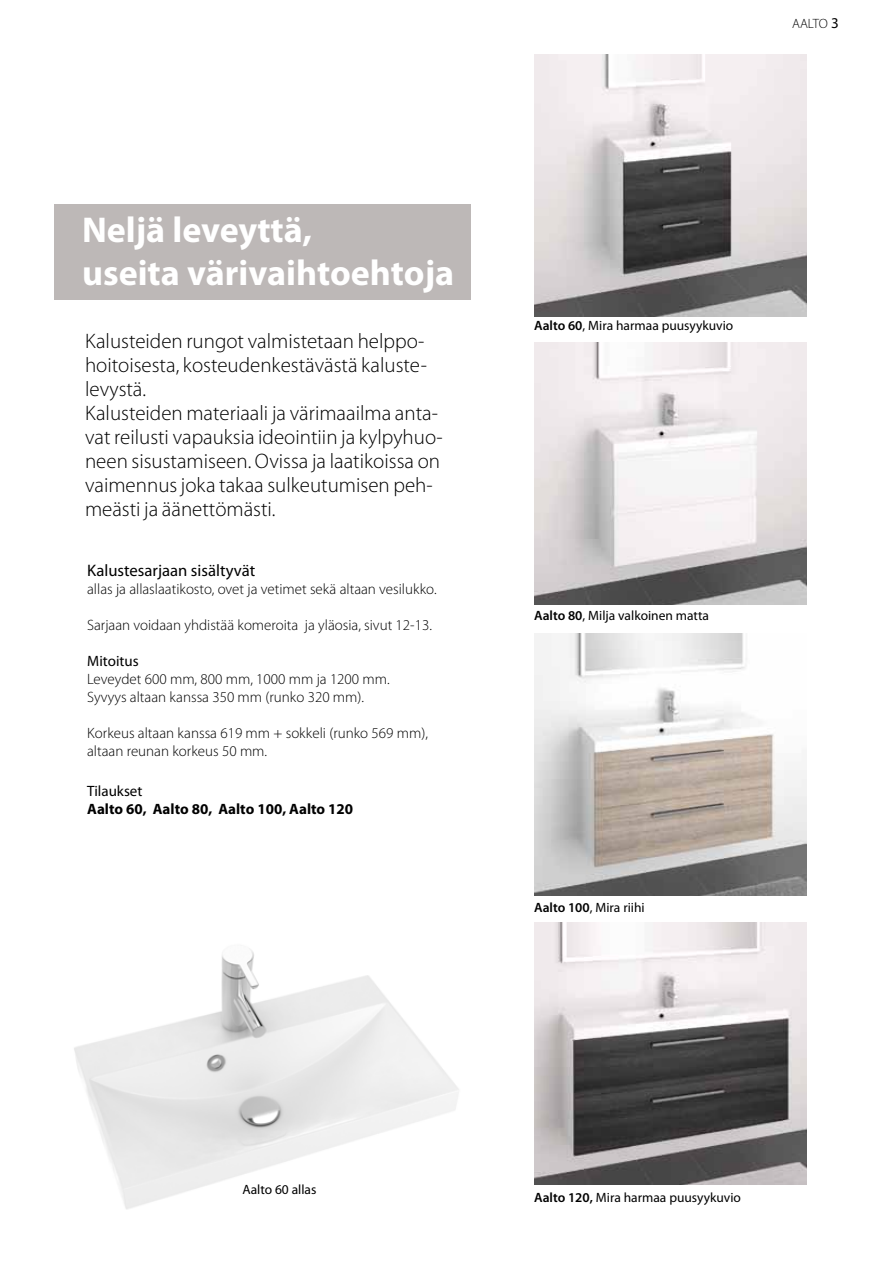
<style>
.page{position:relative;width:893px;height:1263px;background:#fff}
.page>*{position:absolute;margin:0;border:0;box-sizing:border-box;transform-origin:0 0}
.t1{font:700 36px/43.2px "Myriad Pro";color:#fff}
.t2{font:300 21px/24px "Myriad Pro";color:#000}
.t3{font:16.65px "Myriad Pro";color:#000}
.t4{font:300 15px/18px "Myriad Pro";color:#000}
.t5{font:700 15px "Myriad Pro";color:#000}
.t6{font:15px "Myriad Pro";color:#000}
.t7{font:13.5px "Myriad Pro";color:#000}
.t8{font:300 13.5px "Myriad Pro";letter-spacing:-.015em;color:#000}
.s1{font-weight:400;font-size:15px}
.s2{font-weight:600}
</style>
<div class="page">
<div style="left:54px;top:204px;width:416px;height:96px;background:#bdb8b7"></div>
<img style="left:534px;top:54px;width:272px;height:262px">
<img style="left:534px;top:342px;width:272px;height:262px">
<img style="left:534px;top:923px;width:272px;height:262px">
<img style="left:534px;top:634px;width:272px;height:262px">
<img style="left:74px;top:948px;width:385px;height:261px">
<h1 class="t1" style="left:82px;top:207px;width:374px">Neljä leveyttä,<br>useita värivaihtoehtoja</h1>
<p class="t2" style="left:85px;top:329px;width:359px">Kalusteiden rungot valmistetaan helppo&shy;hoitoisesta, kosteudenkestävästä kaluste&shy;levystä.<br>Kalusteiden materiaali ja värimaailma anta&shy;vat reilusti vapauksia ideointiin ja kylpyhuo&shy;neen sisustamiseen. Ovissa ja laatikoissa on vaimennus joka takaa sulkeutumisen peh&shy;meästi ja äänettömästi.</p>
<p class="t3" style="left:87px;top:560px;width:169px">Kalustesarjaan sisältyvät</p>
<p class="t4" style="left:87px;top:580px;width:351px">allas ja allaslaatikosto, ovet ja vetimet sekä altaan vesilukko.</p>
<p class="t4" style="left:87px;top:616px;width:346px">Sarjaan voidaan yhdistää komeroita ja yläosia, sivut 12-13.</p>
<p class="t6" style="left:87px;top:652px;width:53px">Mitoitus</p>
<p class="t4" style="left:87px;top:670px;width:304px">Leveydet 600 mm, 800 mm, 1000 mm ja 1200 mm.<br>Syvyys altaan kanssa 350 mm (runko 320 mm).</p>
<p class="t4" style="left:87px;top:724px;width:342px">Korkeus altaan kanssa 619 mm + sokkeli (runko 569 mm), altaan reunan korkeus 50 mm.</p>
<p class="t6" style="left:87px;top:781px;width:57px">Tilaukset</p>
<p class="t5" style="left:87px;top:799px;width:268px">Aalto 60, Aalto 80, Aalto 100, Aalto 120</p>
<p class="t8" style="left:792px;top:16px;width:48px">AALTO <span class="s1">3</span></p>
<p class="t7" style="left:534px;top:317px;width:201px"><span class="s2">Aalto 60</span>, Mira harmaa puusyykuvio</p>
<p class="t7" style="left:534px;top:607px;width:176px"><span class="s2">Aalto 80</span>, Milja valkoinen matta</p>
<p class="t7" style="left:534px;top:899px;width:112px"><span class="s2">Aalto 100</span>, Mira riihi</p>
<p class="t7" style="left:242px;top:1181px;width:76px">Aalto 60 allas</p>
<p class="t7" style="left:534px;top:1189px;width:208px"><span class="s2">Aalto 120,</span> Mira harmaa puusyykuvio</p>
</div>
